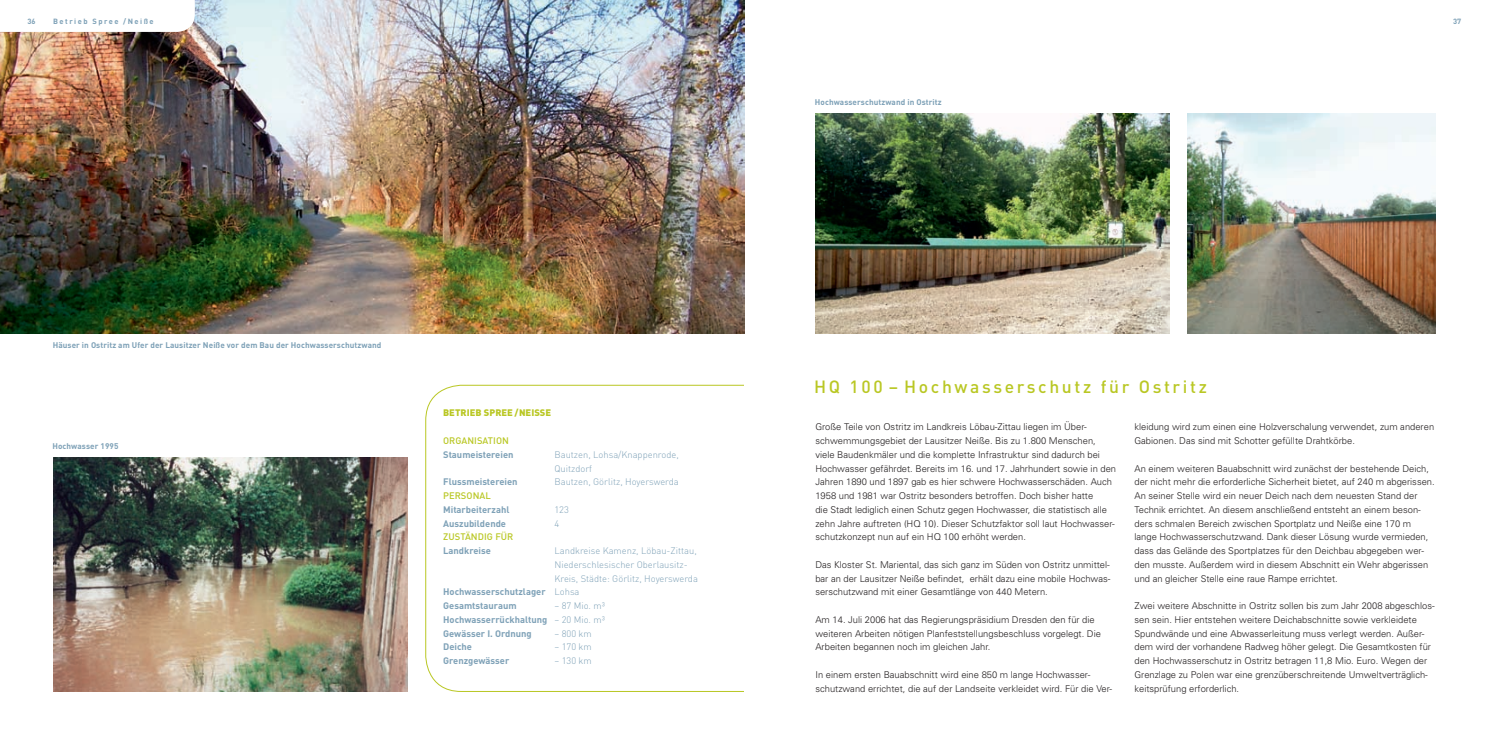
<style>
.page{position:relative;width:1489px;height:745px;background:#fff}
.page>*{position:absolute;margin:0;border:0;box-sizing:border-box;transform-origin:0 0}
.t1{font:500 17.5px "DIN";letter-spacing:.15em;color:#b9c723}
.t2{font:300 9.38px/13.8px "Univers";color:#231f20}
.t3{font:700 9.38px/13.8px "DIN";color:#7ea1b7;text-align:justify}
.t4{font:300 9.38px/13.8px "DIN";color:#7ea1b7}
.t5{font:500 9.38px "DIN";letter-spacing:.005em;color:#b9c723}
.t6{font:900 9.38px "DIN";letter-spacing:.005em;color:#b9c723}
.t7{font:700 8.12px "DIN";letter-spacing:.01em;color:#7ea1b7}
.t8{font:700 7.5px "DIN";letter-spacing:.2em;color:#7ea1b7}
.s1{font-weight:300}
</style>
<div class="page">
<img style="left:0;top:0;width:744px;height:333px">
<svg style="left:0;top:0;width:195px;height:32px"></svg>
<img style="left:815px;top:113px;width:354px;height:220px">
<img style="left:53px;top:457px;width:354px;height:234px">
<img style="left:1187px;top:113px;width:248px;height:220px">
<p class="t8" style="left:53px;top:16px;width:102px">Betrieb Spree /Neiße</p>
<p class="t8" style="left:28px;top:16px;width:5px">36</p>
<p class="t8" style="left:1452px;top:16px;width:5px">37</p>
<p class="t7" style="left:53px;top:339px;width:330px">Häuser in Ostritz am Ufer der Lausitzer Neiße vor dem Bau der Hochwasserschutzwand</p>
<p class="t7" style="left:52px;top:441px;width:67px">Hochwasser 1995</p>
<p class="t6" style="left:443px;top:406px;width:110px">BETRIEB SPREE /NEISSE</p>
<p class="t5" style="left:443px;top:434px;width:67px">ORGANISATION</p>
<p class="t3" style="left:443px;top:447px;width:72px">Staumeistereien</p>
<p class="t4" style="left:554px;top:447px;width:126px">Bautzen, Lohsa/Knappenrode,<br>Quitzdorf</p>
<p class="t3" style="left:443px;top:474px;width:76px">Flussmeistereien</p>
<p class="t4" style="left:554px;top:474px;width:126px">Bautzen, Görlitz, Hoyerswerda</p>
<p class="t5" style="left:443px;top:489px;width:49px">PERSONAL</p>
<p class="t3" style="left:443px;top:502px;width:68px">Mitarbeiterzahl</p>
<p class="t4" style="left:554px;top:502px;width:16px">123</p>
<p class="t3" style="left:443px;top:515px;width:64px">Auszubildende</p>
<p class="t4" style="left:554px;top:516px;width:6px">4</p>
<p class="t5" style="left:443px;top:530px;width:72px">ZUSTÄNDIG FÜR</p>
<p class="t3" style="left:443px;top:543px;width:49px">Landkreise</p>
<p class="t4" style="left:554px;top:543px;width:144px">Landkreise Kamenz, Löbau-Zittau,</p>
<p class="t4" style="left:554px;top:557px;width:132px">Niederschlesischer Oberlausitz-</p>
<p class="t4" style="left:554px;top:571px;width:145px">Kreis, Städte: Görlitz, Hoyerswerda</p>
<p class="t3" style="left:443px;top:584px;width:138px">Hochwasserschutzlager <span class="s1">Lohsa</span></p>
<p class="t3" style="left:443px;top:598px;width:75px">Gesamtstauraum</p>
<p class="t3" style="left:443px;top:598px;width:163px;text-indent:111px"><span class="s1">~ 87 Mio. m³<br></span>Hochwasserrückhaltung <span class="s1">~ 20 Mio. m³<br></span>Gewässer I. Ordnung</p>
<p class="t4" style="left:554px;top:626px;width:39px">~ 800 km</p>
<p class="t3" style="left:443px;top:639px;width:30px">Deiche</p>
<p class="t4" style="left:554px;top:639px;width:39px">~ 170 km</p>
<p class="t3" style="left:443px;top:653px;width:68px">Grenzgewässer</p>
<p class="t4" style="left:554px;top:653px;width:39px">~ 130 km</p>
<p class="t7" style="left:814px;top:96px;width:128px">Hochwasserschutzwand in Ostritz</p>
<h1 class="t1" style="left:814px;top:375px;width:394px">HQ 100 – Hochwasserschutz für Ostritz</h1>
<p class="t2" style="left:1134px;top:419px;width:301px">kleidung wird zum einen eine Holzverschalung verwendet, zum anderen<br>Gabionen. Das sind mit Schotter gefüllte Drahtkörbe.</p>
<p class="t2" style="left:1134px;top:460px;width:302px">An einem weiteren Bauabschnitt wird zunächst der bestehende Deich, der nicht mehr die erforderliche Sicherheit bietet, auf 240 m abgerissen.<br>An seiner Stelle wird ein neuer Deich nach dem neuesten Stand der Technik errichtet. An diesem anschließend entsteht an einem beson&shy;ders schmalen Bereich zwischen Sportplatz und Neiße eine 170 m lange Hochwasserschutzwand. Dank dieser Lösung wurde vermieden, dass das Gelände des Sportplatzes für den Deichbau abgegeben wer&shy;den musste. Außerdem wird in diesem Abschnitt ein Wehr abgerissen und an gleicher Stelle eine raue Rampe errichtet.</p>
<p class="t2" style="left:1134px;top:598px;width:302px">Zwei weitere Abschnitte in Ostritz sollen bis zum Jahr 2008 abgeschlos&shy;sen sein. Hier entstehen weitere Deichabschnitte sowie verkleidete Spundwände und eine Abwasserleitung muss verlegt werden. Außer&shy;dem wird der vorhandene Radweg höher gelegt. Die Gesamtkosten für den Hochwasserschutz in Ostritz betragen 11,8 Mio. Euro. Wegen der Grenzlage zu Polen war eine grenzüberschreitende Umweltverträglich&shy;keitsprüfung erforderlich.</p>
<p class="t2" style="left:815px;top:419px;width:302px">Große Teile von Ostritz im Landkreis Löbau-Zittau liegen im Über&shy;schwemmungsgebiet der Lausitzer Neiße. Bis zu 1.800 Menschen, viele Baudenkmäler und die komplette Infrastruktur sind dadurch bei Hochwasser gefährdet. Bereits im 16. und 17. Jahrhundert sowie in den Jahren 1890 und 1897 gab es hier schwere Hochwasserschäden. Auch 1958 und 1981 war Ostritz besonders betroffen. Doch bisher hatte<br>die Stadt lediglich einen Schutz gegen Hochwasser, die statistisch alle zehn Jahre auftreten (HQ 10). Dieser Schutzfaktor soll laut Hochwasser&shy;schutzkonzept nun auf ein HQ 100 erhöht werden.</p>
<p class="t2" style="left:815px;top:557px;width:296px;text-align:justify">Das Kloster St. Mariental, das sich ganz im Süden von Ostritz unmittel&shy;bar an der Lausitzer Neiße befindet, erhält dazu eine mobile Hochwas&shy;serschutzwand mit einer Gesamtlänge von 440 Metern.</p>
<p class="t2" style="left:815px;top:612px;width:287px">Am 14. Juli 2006 hat das Regierungspräsidium Dresden den für die weiteren Arbeiten nötigen Planfeststellungsbeschluss vorgelegt. Die<br>Arbeiten begannen noch im gleichen Jahr.</p>
<p class="t2" style="left:815px;top:667px;width:298px">In einem ersten Bauabschnitt wird eine 850 m lange Hochwasser&shy;schutzwand errichtet, die auf der Landseite verkleidet wird. Für die Ver-</p>
</div>
